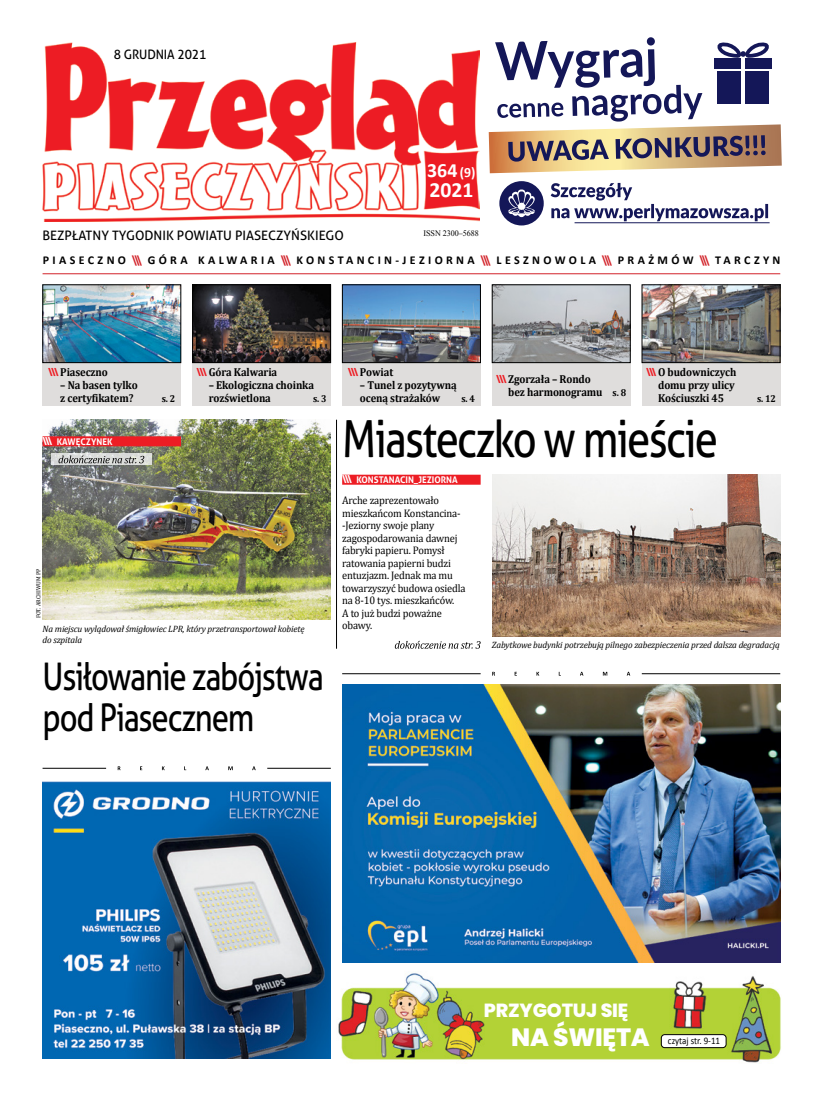
<style>
.page{position:relative;width:820px;height:1106px;background:#fff}
.page>*{position:absolute;margin:0;border:0;box-sizing:border-box;transform-origin:0 0}
.t1{font:51px "Aller";letter-spacing:-.04em;color:#000;scale:.82 1}
.t2{font:38px/41px "Aller";letter-spacing:-.04em;color:#000;scale:.82 1}
.t3{font:800 25px "Poppins";letter-spacing:-.01em;color:#fff}
.t4{font:700 21.7px "Calibri";color:#fff}
.t5{font:700 20.3px "Calibri";color:#fff}
.t6{font:800 19px "Poppins";letter-spacing:-.01em;color:#fff}
.t7{font:13px "Aller";color:#000}
.t8{font:13px "Aller";color:#000;scale:.94 1}
.t9{font:700 12px "Calibri";letter-spacing:.28em;color:#000}
.t10{font:700 11.5px/13px "Cambria";letter-spacing:-.01em;color:#000;scale:.92 1}
.t11{font:11px/12.5px "Cambria";letter-spacing:-.015em;color:#000;scale:.95 1}
.t12{font:10px "Calibri";color:#000;scale:.9 1}
.t13{font:700 10px "Cambria";color:#000;scale:.92 1}
.t14{font:italic 9.2px/11px "Cambria";letter-spacing:-.015em;color:#000}
.t15{font:700 9.2px "Aller";color:#fff;scale:.96 1}
.t16{font:8.4px "Times New Roman";color:#000;scale:.96 1}
.t17{font:6px "Cambria";color:#000;scale:.96 1}
.s1{font-size:14.1px}
.s2{color:#d2232a}
.s3{font-family:"Aller";font-size:11.1px;color:#ed1d24}
.s4{font-size:11px}
.s5{font-size:10px}
</style>
<div class="page">
<img style="left:42px;top:43px;width:437px;height:178px">
<div style="left:492px;top:284px;width:138px;height:121px;background:#dfdddc"></div>
<div style="left:641px;top:284px;width:139px;height:121px;background:#dfdddc"></div>
<div style="left:192px;top:284px;width:139px;height:121px;background:#dfdddc"></div>
<img style="left:494px;top:286px;width:134px;height:75px">
<div style="left:492px;top:284px;width:138px;height:79px;border:1px solid #000"></div>
<img style="left:643px;top:286px;width:135px;height:75px">
<div style="left:641px;top:284px;width:139px;height:79px;border:1px solid #000"></div>
<img style="left:194px;top:286px;width:135px;height:75px">
<div style="left:192px;top:284px;width:139px;height:79px;border:1px solid #000"></div>
<div style="left:342px;top:284px;width:138px;height:121px;background:#dfdddc"></div>
<div style="left:43px;top:284px;width:138px;height:121px;background:#dfdddc"></div>
<img style="left:344px;top:286px;width:134px;height:75px">
<div style="left:342px;top:284px;width:138px;height:79px;border:1px solid #000"></div>
<img style="left:45px;top:286px;width:134px;height:75px">
<div style="left:43px;top:284px;width:138px;height:79px;border:1px solid #000"></div>
<hr style="left:43px;top:273px;width:737px;height:1px;background:#d2232a">
<img style="left:342px;top:685px;width:437px;height:277px">
<svg style="left:488px;top:37px;width:293px;height:136px"></svg>
<svg style="left:550px;top:183px;width:217px;height:38px"></svg>
<div style="left:499px;top:181px;width:44px;height:44px;background:#141758;border-radius:50%"></div>
<svg style="left:508px;top:189px;width:27px;height:28px"></svg>
<div style="left:517px;top:203px;width:8px;height:7px;background:#fff;border-radius:50%"></div>
<img style="left:338px;top:973px;width:443px;height:90px">
<div style="left:661px;top:1034px;width:64px;height:13px;background:#fff;border-radius:3px"></div>
<div style="left:660px;top:1034px;width:66px;height:13px;border:1px solid #000;border-radius:3px"></div>
<img style="left:43px;top:420px;width:288px;height:199px">
<div style="left:342px;top:474px;width:138px;height:10px;background:#ed1d24"></div>
<img style="left:492px;top:475px;width:288px;height:161px">
<svg style="left:492px;top:672px;width:138px;height:3px"></svg>
<hr style="left:342px;top:673px;width:138px;height:1px;background:#000">
<hr style="left:641px;top:673px;width:139px;height:1px;background:#000">
<svg style="left:118px;top:766px;width:137px;height:4px"></svg>
<hr style="left:43px;top:768px;width:63px;height:1px;background:#000">
<hr style="left:267px;top:768px;width:64px;height:1px;background:#000">
<hr style="left:574px;top:222px;width:195px;height:1px;background:#141758">
<div style="left:43px;top:436px;width:138px;height:10px;background:#ed1d24"></div>
<svg style="left:51px;top:454px;width:101px;height:11px"></svg>
<svg style="left:58px;top:455px;width:86px;height:8px"></svg>
<svg style="left:394px;top:641px;width:86px;height:7px"></svg>
<hr style="left:336px;top:420px;width:1px;height:228px;background:#000">
<img style="left:43px;top:781px;width:288px;height:277px">
<p class="t8" style="left:114px;top:47px;width:100px">8 GRUDNIA 2021</p>
<p class="t7" style="left:43px;top:227px;width:303px">BEZPŁATNY TYGODNIK POWIATU PIASECZYŃSKIEGO</p>
<h3 class="t5" style="left:427px;top:157px;width:50px">364 <span class="s1">(9)</span></h3>
<h3 class="t4" style="left:429px;top:176px;width:45px">2021</h3>
<p class="t16" style="left:423px;top:227px;width:59px">ISSN 2300–5688</p>
<p class="t9" style="left:43px;top:253px;width:739px">PIASECZNO <span class="s2">\\\</span> GÓRA KALWARIA <span class="s2">\\\</span> KONSTANCIN-JEZIORNA <span class="s2">\\\</span> LESZNOWOLA <span class="s2">\\\</span> PRAŻMÓW <span class="s2">\\\</span> TARCZYN</p>
<p class="t10" style="left:48px;top:365px;width:66px"><span class="s3">\\\</span> Piaseczno</p>
<p class="t10" style="left:60px;top:378px;width:86px">– Na basen tylko z certyfikatem?</p>
<p class="t15" style="left:43px;top:436px;width:74px"><span class="s4">\\\</span> KAWĘCZYNEK</p>
<p class="t13" style="left:162px;top:391px;width:16px">s. 2</p>
<p class="t10" style="left:196px;top:365px;width:89px"><span class="s3">\\\</span> Góra Kalwaria</p>
<p class="t10" style="left:208px;top:378px;width:116px">– Ekologiczna choinka rozświetlona</p>
<p class="t13" style="left:313px;top:391px;width:16px">s. 3</p>
<p class="t17" style="left:35px;top:618px;width:53px;rotate:-90deg">FOT. ARCHIWUM PP</p>
<p class="t14" style="left:43px;top:623px;width:263px">Na miejscu wylądował śmigłowiec LPR, który przetransportował kobietę do szpitala</p>
<h2 class="t2" style="left:43px;top:656px;width:344px">Usiłowanie zabójstwa pod Piasecznem</h2>
<p class="t10" style="left:348px;top:365px;width:51px"><span class="s3">\\\</span> Powiat</p>
<p class="t10" style="left:360px;top:378px;width:107px">– Tunel z pozytywną oceną strażaków</p>
<p class="t13" style="left:461px;top:391px;width:16px">s. 4</p>
<p class="t10" style="left:508px;top:372px;width:130px;text-indent:-12px"><span class="s3">\\\</span> Zgorzała – Rondo<br>bez harmonogramu <span class="s5">s. 8</span></p>
<p class="t10" style="left:658px;top:365px;width:87px;text-indent:-12px"><span class="s3">\\\</span> O budowniczych domu przy ulicy<br>Kościuszki 45</p>
<p class="t13" style="left:756px;top:391px;width:22px">s. 12</p>
<h1 class="t1" style="left:342px;top:408px;width:459px">Miasteczko w mieście</h1>
<p class="t15" style="left:342px;top:474px;width:122px"><span class="s4">\\\</span> KONSTANACIN_JEZIORNA</p>
<p class="t11" style="left:342px;top:494px;width:131px">Arche zaprezentowało mieszkańcom Konstancina--Jeziorny swoje plany zagospodarowania dawnej fabryki papieru. Pomysł ratowania papierni budzi entuzjazm. Jednak ma mu towarzyszyć budowa osiedla na 8-10 tys. mieszkańców.<br>A to już budzi poważne obawy.</p>
<p class="t14" style="left:492px;top:639px;width:289px">Zabytkowe budynki potrzebują pilnego zabezpieczenia przed dalsza degradacją</p>
<h3 class="t6" style="left:483px;top:999px;width:146px">PRZYGOTUJ SIĘ</h3>
<h3 class="t3" style="left:511px;top:1022px;width:140px">NA ŚWIĘTA</h3>
<p class="t12" style="left:667px;top:1034px;width:60px">czytaj str. 9-11</p>
</div>
